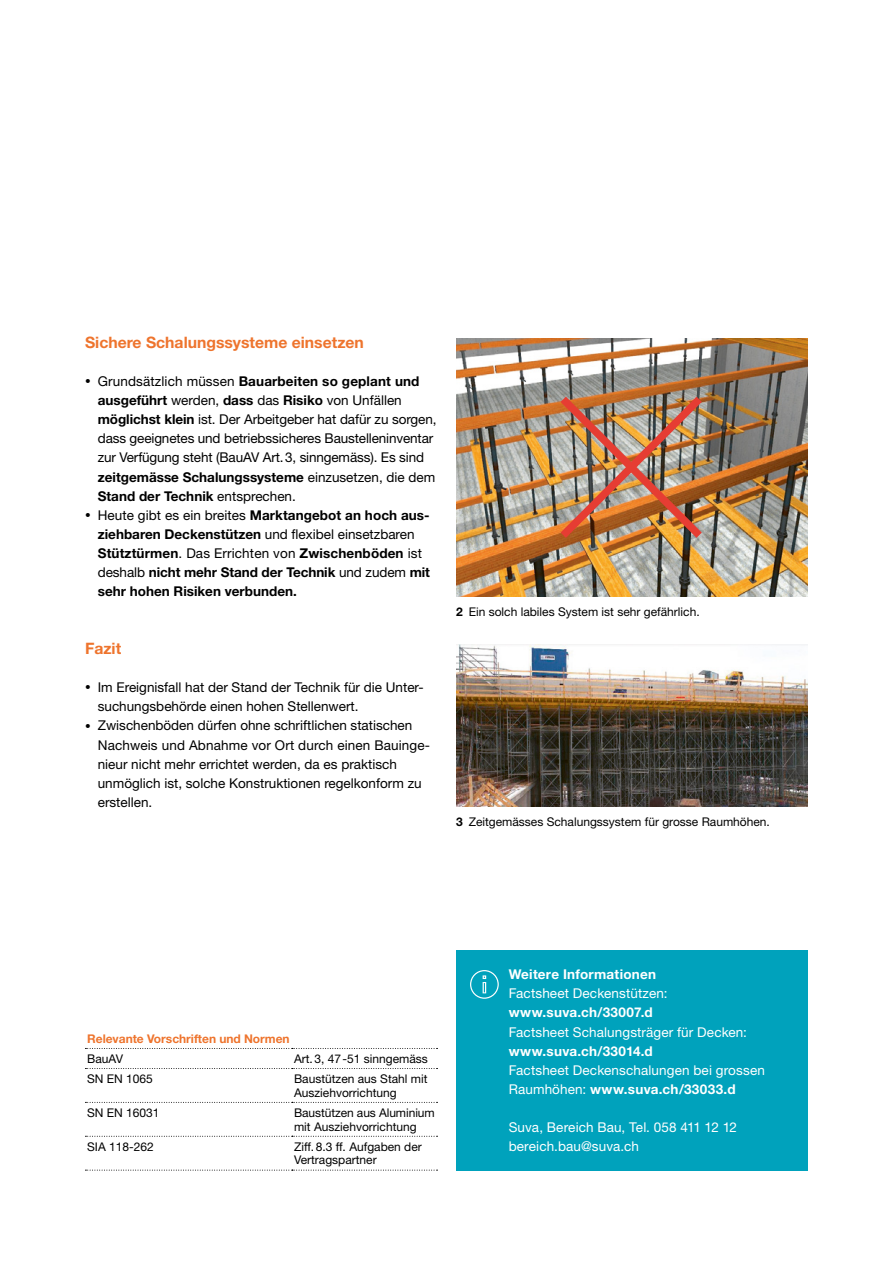
<style>
.page{position:relative;width:893px;height:1263px;background:#fff}
.page>*{position:absolute;margin:0;border:0;box-sizing:border-box;transform-origin:0 0}
.t1{font:700 15.75px "Helvetica Neue LT Std";color:#ee742d}
.t2{font:13.5px/19.2px "Helvetica Neue LT Std";color:#000}
.t3{font:700 13.5px/19.2px "Helvetica Neue LT Std";color:#000}
.t4{font:13.5px/19.2px "Helvetica Neue LT Std";letter-spacing:.01em;color:#fff}
.t5{font:700 13.5px "Helvetica Neue LT Std";letter-spacing:.02em;color:#fff}
.t6{font:12px/13.8px "Helvetica Neue LT Std";color:#000}
.t7{font:700 12px "Helvetica Neue LT Std";color:#ee742d}
.s1{font-size:11.25px}
.s2{font-weight:700}
.s3{font-weight:400;font-size:11.25px}
.s4{font-weight:400}
</style>
<div class="page">
<img style="left:456px;top:338px;width:352px;height:258px">
<img style="left:553px;top:389px;width:157px;height:157px">
<img style="left:456px;top:644px;width:352px;height:163px">
<div style="left:456px;top:950px;width:352px;height:220px;background:#00a2bc"></div>
<svg style="left:470px;top:970px;width:29px;height:29px"></svg>
<svg style="left:85px;top:1048px;width:353px;height:1px"></svg>
<svg style="left:85px;top:1068px;width:353px;height:1px"></svg>
<svg style="left:85px;top:1102px;width:353px;height:1px"></svg>
<svg style="left:85px;top:1136px;width:353px;height:1px"></svg>
<svg style="left:85px;top:1170px;width:353px;height:1px"></svg>
<p class="t1" style="left:85px;top:332px;width:280px">Sichere Schalungssysteme einsetzen</p>
<p class="t2" style="left:98px;top:371px;width:340px;text-indent:-13px"><span class="s1">•</span> Grundsätzlich müssen <span class="s2">Bauarbeiten so geplant und ausgeführt</span> werden, <span class="s2">dass</span> das <span class="s2">Risiko</span> von Unfällen <span class="s2">möglichst klein</span> ist. Der Arbeitgeber hat dafür zu sorgen, dass geeignetes und betriebssicheres Baustelleninventar zur Verfügung steht (BauAV Art.3, sinngemäss). Es sind <span class="s2">zeitgemässe Schalungssysteme</span> einzusetzen, die dem <span class="s2">Stand der Technik</span> entsprechen.</p>
<p class="t3" style="left:98px;top:505px;width:334px;text-indent:-13px"><span class="s3">•</span> <span class="s4">Heute gibt es ein breites</span> Marktangebot an hoch aus&shy;ziehbaren Deckenstützen <span class="s4">und flexibel einsetzbaren </span>Stütztürmen<span class="s4">. Das Errichten von</span> Zwischenböden <span class="s4">ist deshalb</span> nicht mehr Stand der Technik <span class="s4">und zudem</span> mit sehr hohen Risiken verbunden.</p>
<p class="t1" style="left:85px;top:638px;width:38px">Fazit</p>
<p class="t2" style="left:98px;top:677px;width:327px;text-indent:-13px"><span class="s1">•</span> Im Ereignisfall hat der Stand der Technik für die Unter&shy;suchungsbehörde einen hohen Stellenwert.</p>
<p class="t2" style="left:98px;top:716px;width:334px;text-indent:-13px"><span class="s1">•</span> Zwischenböden dürfen ohne schriftlichen statischen Nachweis und Abnahme vor Ort durch einen Bauinge&shy;nieur nicht mehr errichtet werden, da es praktisch unmöglich ist, solche Konstruktionen regelkonform zu erstellen.</p>
<p class="t6" style="left:456px;top:604px;width:245px"><span class="s2">2</span> Ein solch labiles System ist sehr gefährlich.</p>
<p class="t6" style="left:456px;top:815px;width:315px"><span class="s2">3</span> Zeitgemässes Schalungssystem für grosse Raumhöhen.</p>
<p class="t7" style="left:87px;top:1031px;width:204px">Relevante Vorschriften und Normen</p>
<p class="t6" style="left:87px;top:1051px;width:37px">BauAV</p>
<p class="t6" style="left:294px;top:1051px;width:135px">Art.3, 47-51 sinngemäss</p>
<p class="t6" style="left:87px;top:1071px;width:67px">SN EN 1065</p>
<p class="t6" style="left:294px;top:1071px;width:135px">Baustützen aus Stahl mit<br>Ausziehvorrichtung</p>
<p class="t6" style="left:87px;top:1105px;width:74px">SN EN 16031</p>
<p class="t6" style="left:294px;top:1105px;width:142px">Baustützen aus Aluminium mit Ausziehvorrichtung</p>
<p class="t6" style="left:87px;top:1139px;width:68px">SIA 118-262</p>
<p class="t6" style="left:294px;top:1139px;width:129px">Ziff.8.3 ff. Aufgaben der<br>Vertragspartner</p>
<p class="t5" style="left:509px;top:966px;width:149px">Weitere Informationen</p>
<p class="t4" style="left:509px;top:984px;width:160px">Factsheet Deckenstützen:</p>
<p class="t5" style="left:509px;top:1004px;width:146px">www.suva.ch/33007.d</p>
<p class="t4" style="left:509px;top:1022px;width:240px">Factsheet Schalungsträger für Decken:</p>
<p class="t5" style="left:509px;top:1042px;width:146px">www.suva.ch/33014.d</p>
<p class="t4" style="left:509px;top:1060px;width:258px">Factsheet Deckenschalungen bei grossen<br>Raumhöhen: <span class="s2">www.suva.ch/33033.d</span></p>
<p class="t4" style="left:509px;top:1117px;width:230px">Suva, Bereich Bau, Tel. 058 411 12 12 bereich.bau@suva.ch</p>
</div>
